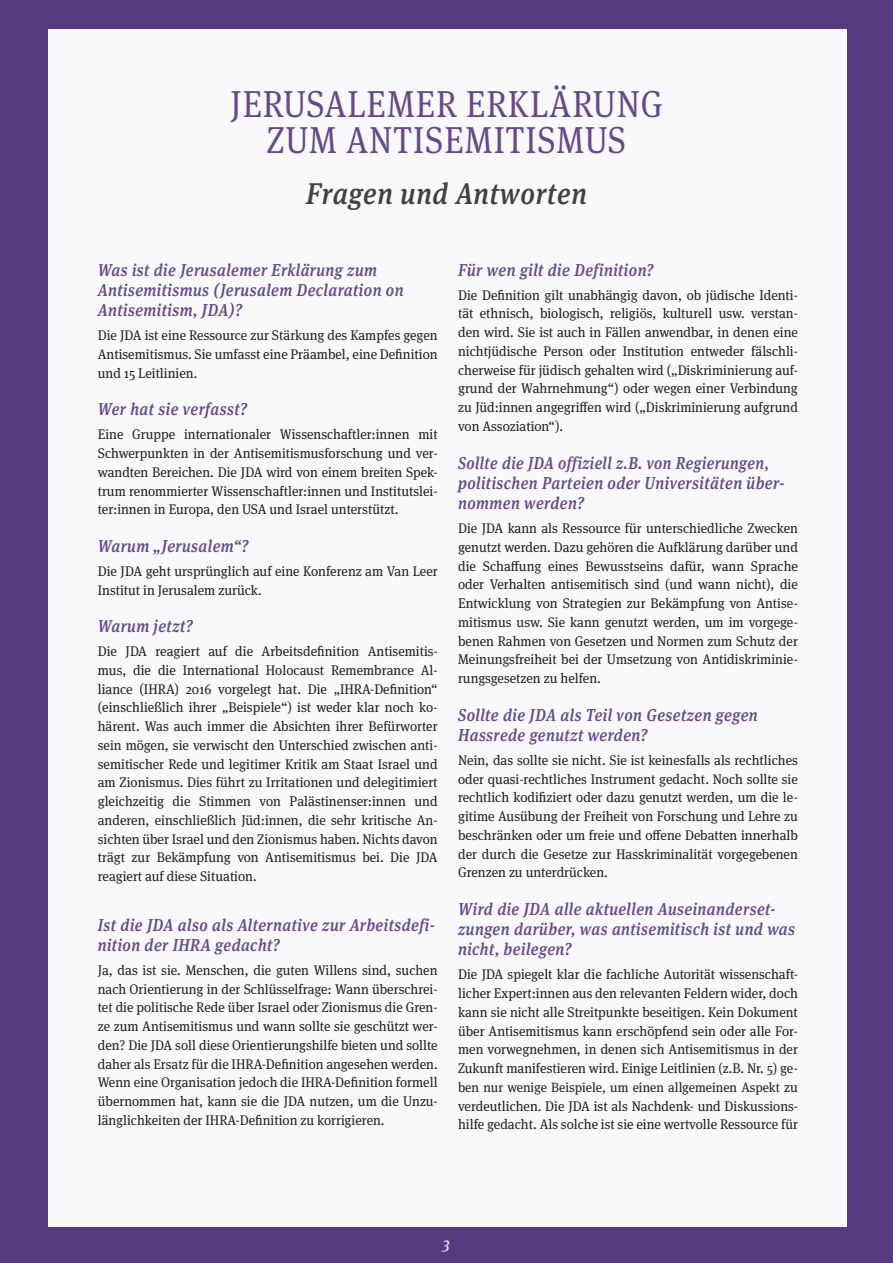
<style>
.page{position:relative;width:893px;height:1263px;background:#563b80}
.page>*{position:absolute;margin:0;border:0;box-sizing:border-box;transform-origin:0 0}
.t1{font:37.5px "Meta Serif Pro";letter-spacing:.03em;color:#65498b;scale:.9 1}
.t2{font:italic 500 30px "Meta Serif Pro";letter-spacing:.03em;color:#414142;scale:.9 1}
.t3{font:italic 500 17.25px/20.2px "Meta Serif Pro";letter-spacing:.03em;color:#65498b;scale:.9 1}
.t4{font:italic 500 17.25px/20.2px "Meta Serif Pro";letter-spacing:.03em;color:#65498b;scale:.88 1}
.t5{font:italic 500 16.5px "Meta Serif Pro";color:#dcdedf;scale:.9 1}
.t6{font:13.95px/18.8px "Meta Serif Pro";color:#231f20;text-align:justify;scale:.96 1}
.t7{font:13.5px "Meta Serif Pro";color:#231f20;scale:.96 1}
.s1{font-size:13.95px}
</style>
<div class="page">
<div style="left:48px;top:30px;width:799px;height:1197px;background:#f9f8fb"></div>
<p class="t1" style="left:230px;top:77px;width:482px">JERUSALEMER ERKLÄRUNG</p>
<p class="t1" style="left:267px;top:113px;width:401px">ZUM ANTISEMITISMUS</p>
<p class="t2" style="left:306px;top:170px;width:313px">Fragen und Antworten</p>
<p class="t3" style="left:98px;top:258px;width:312px">Was ist die Jerusalemer Erklärung zum</p>
<p class="t3" style="left:98px;top:279px;width:341px">Antisemitismus (Jerusalem Declaration on<br>Antisemitism, JDA)?</p>
<p class="t6" style="left:98px;top:325px;width:355px">Die JDA ist eine Ressource zur Stärkung des Kampfes gegen Antisemitismus. Sie umfasst eine Präambel, eine Definition und 15 Leitlinien.</p>
<p class="t3" style="left:98px;top:398px;width:168px">Wer hat sie verfasst?</p>
<p class="t6" style="left:98px;top:424px;width:355px">Eine Gruppe internationaler Wissenschaftler:innen mit Schwerpunkten in der Antisemitismusforschung und ver&shy;wandten Bereichen. Die JDA wird von einem breiten Spek&shy;trum renommierter Wissenschaftler:innen und Institutslei&shy;ter:innen in Europa, den USA und Israel unterstützt.</p>
<p class="t3" style="left:98px;top:534px;width:169px">Warum „Jerusalem“?</p>
<p class="t6" style="left:98px;top:561px;width:356px">Die JDA geht ursprünglich auf eine Konferenz am Van Leer<br>Institut in Jerusalem zurück.</p>
<p class="t3" style="left:98px;top:615px;width:107px">Warum jetzt?</p>
<p class="t6" style="left:98px;top:641px;width:355px">Die JDA reagiert auf die Arbeitsdefinition Antisemitis&shy;mus, die die International Holocaust Remembrance Al&shy;liance (IHRA) 2016 vorgelegt hat. Die „IHRA-Definition“ (einschließlich ihrer „Beispiele“) ist weder klar noch ko&shy;härent. Was auch immer die Absichten ihrer Befürworter sein mögen, sie verwischt den Unterschied zwischen anti&shy;semitischer Rede und legitimer Kritik am Staat Israel und am Zionismus. Dies führt zu Irritationen und delegitimiert gleichzeitig die Stimmen von Palästinenser:innen und</p>
<p class="t6" style="left:98px;top:810px;width:355px">anderen, einschließlich Jüd:innen, die sehr kritische An&shy;sichten über Israel und den Zionismus haben. Nichts davon</p>
<p class="t6" style="left:98px;top:847px;width:356px">trägt zur Bekämpfung von Antisemitismus bei. Die JDA</p>
<p class="t6" style="left:98px;top:866px;width:167px">reagiert auf diese Situation.</p>
<p class="t3" style="left:98px;top:913px;width:376px">Ist die JDA also als Alternative zur Arbeitsdefi&shy;nition der IHRA gedacht?</p>
<p class="t6" style="left:98px;top:960px;width:356px">Ja, das ist sie. Menschen, die guten Willens sind, suchen nach Orientierung in der Schlüsselfrage: Wann überschrei&shy;tet die politische Rede über Israel oder Zionismus die Gren&shy;ze zum Antisemitismus und wann sollte sie geschützt wer&shy;den? Die JDA soll diese Orientierungshilfe bieten und sollte daher als Ersatz für die IHRA-Definition angesehen werden.<br>Wenn eine Organisation jedoch die IHRA-Definition formell übernommen hat, kann sie die JDA nutzen, um die Unzu&shy;länglichkeiten der IHRA-Definition zu korrigieren.</p>
<p class="t3" style="left:458px;top:258px;width:219px">Für wen gilt die Definition?</p>
<p class="t6" style="left:458px;top:285px;width:355px">Die Definition gilt unabhängig davon, ob jüdische Identi&shy;tät ethnisch, biologisch, religiös, kulturell usw. verstan&shy;den wird. Sie ist auch in Fällen anwendbar, in denen eine nichtjüdische Person oder Institution entweder fälschli&shy;cherweise für jüdisch gehalten wird („Diskriminierung auf&shy;grund der Wahrnehmung“) oder wegen einer Verbindung zu Jüd:innen angegriffen wird („Diskriminierung aufgrund von Assoziation“).</p>
<p class="t4" style="left:458px;top:451px;width:373px">Sollte die JDA offiziell z.B. von Regierungen, politischen Parteien oder Universitäten über&shy;nommen werden?</p>
<p class="t6" style="left:458px;top:518px;width:355px">Die JDA kann als Ressource für unterschiedliche Zwecken genutzt werden. Dazu gehören die Aufklärung darüber und die Schaffung eines Bewusstseins dafür, wann Sprache oder Verhalten antisemitisch sind (und wann nicht), die Entwicklung von Strategien zur Bekämpfung von Antise&shy;mitismus usw. Sie kann genutzt werden, um im vorgege&shy;benen Rahmen von Gesetzen und Normen zum Schutz der Meinungsfreiheit bei der Umsetzung von Antidiskriminie&shy;rungsgesetzen zu helfen.</p>
<p class="t3" style="left:458px;top:703px;width:334px">Sollte die JDA als Teil von Gesetzen gegen<br>Hassrede genutzt werden?</p>
<p class="t6" style="left:458px;top:750px;width:355px">Nein, das sollte sie nicht. Sie ist keinesfalls als rechtliches oder quasi-rechtliches Instrument gedacht. Noch sollte sie rechtlich kodifiziert oder dazu genutzt werden, um die le&shy;gitime Ausübung der Freiheit von Forschung und Lehre zu beschränken oder um freie und offene Debatten innerhalb der durch die Gesetze zur Hasskriminalität vorgegebenen Grenzen zu unterdrücken.</p>
<p class="t3" style="left:458px;top:897px;width:376px">Wird die JDA alle aktuellen Auseinanderset&shy;zungen darüber, was antisemitisch ist und was nicht, beilegen?</p>
<p class="t6" style="left:458px;top:964px;width:355px">Die JDA spiegelt klar die fachliche Autorität wissenschaft&shy;licher Expert:innen aus den relevanten Feldern wider, doch kann sie nicht alle Streitpunkte beseitigen. Kein Dokument über Antisemitismus kann erschöpfend sein oder alle For&shy;men vorwegnehmen, in denen sich Antisemitismus in der Zukunft manifestieren wird. Einige Leitlinien (z.B. Nr. 5) ge-</p>
<p class="t7" style="left:458px;top:1077px;width:355px">ben nur wenige Beispiele, um einen allgemeinen Aspekt <span class="s1">zu</span></p>
<p class="t6" style="left:458px;top:1096px;width:356px">verdeutlichen. Die JDA ist als Nachdenk- und Diskussions&shy;hilfe gedacht. Als solche ist sie eine wertvolle Ressource für</p>
<p class="t5" style="left:443px;top:1230px;width:9px">3</p>
</div>
